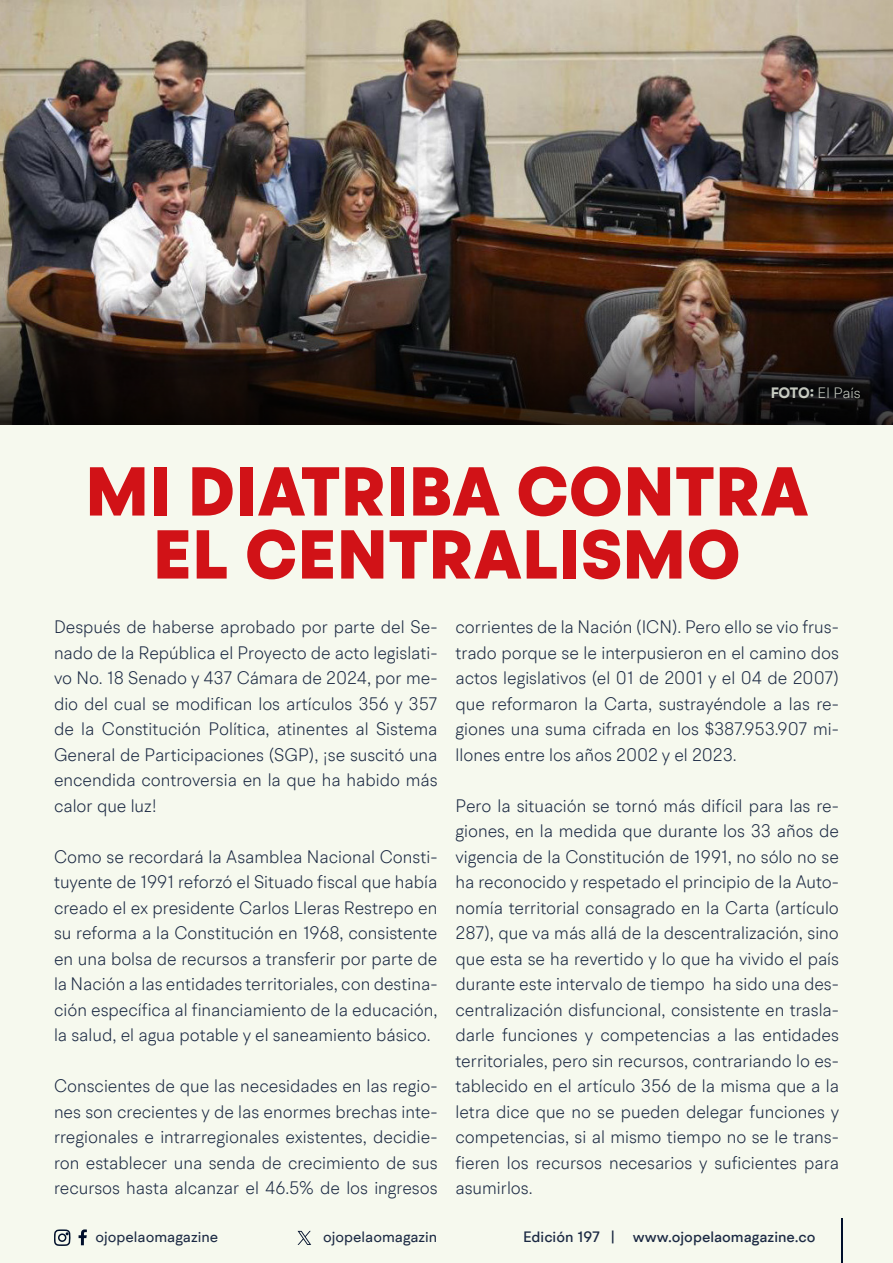
<style>
.page{position:relative;width:893px;height:1263px;background:#f6f9ee}
.page>*{position:absolute;margin:0;border:0;box-sizing:border-box;transform-origin:0 0}
.t1{font:900 69px/63px "BR Hendrix";letter-spacing:.01em;color:#d11217;text-align:center}
.t2{font:300 18px/25.5px "BR Hendrix";color:#1b2943;text-align:justify;scale:.96 1}
.t3{font:500 15px "BR Hendrix";color:#1b2943}
.t4{font:15px "BR Hendrix";color:#1b2943}
.t5{font:300 15px "BR Hendrix";color:#f5faed}
.s1{font-weight:700}
</style>
<div class="page">
<svg style="left:79px;top:1229px;width:8px;height:16px"></svg>
<svg style="left:54px;top:1229px;width:17px;height:17px"></svg>
<hr style="left:841px;top:1219px;width:1px;height:44px;background:#000f2b">
<svg style="left:298px;top:1231px;width:13px;height:14px"></svg>
<img style="left:0;top:0;width:893px;height:288px">
<img style="left:0;top:288px;width:893px;height:137px">
<p class="t5" style="left:770px;top:384px;width:92px"><span class="s1">FOTO:</span> El País</p>
<h1 class="t1" style="left:85px;top:462px;width:724px">MI DIATRIBA CONTRA<br>EL CENTRALISMO</h1>
<p class="t2" style="left:54px;top:614px;width:401px">Después de haberse aprobado por parte del Se&shy;nado de la República el Proyecto de acto legislati&shy;vo No. 18 Senado y 437 Cámara de 2024, por me&shy;dio del cual se modifican los artículos 356 y 357 de la Constitución Política, atinentes al Sistema General de Participaciones (SGP), ¡se suscitó una encendida controversia en la que ha habido más calor que luz!</p>
<p class="t2" style="left:54px;top:843px;width:401px">Como se recordará la Asamblea Nacional Consti&shy;tuyente de 1991 reforzó el Situado fiscal que había creado el ex presidente Carlos Lleras Restrepo en su reforma a la Constitución en 1968, consistente en una bolsa de recursos a transferir por parte de la Nación a las entidades territoriales, con destina&shy;ción específica al financiamiento de la educación, la salud, el agua potable y el saneamiento básico.</p>
<p class="t2" style="left:54px;top:1073px;width:401px">Conscientes de que las necesidades en las regio&shy;nes son crecientes y de las enormes brechas inte&shy;rregionales e intrarregionales existentes, decidie&shy;ron establecer una senda de crecimiento de sus recursos hasta alcanzar el 46.5% de los ingresos</p>
<p class="t2" style="left:455px;top:614px;width:401px">corrientes de la Nación (ICN). Pero ello se vio frus&shy;trado porque se le interpusieron en el camino dos actos legislativos (el 01 de 2001 y el 04 de 2007) que reformaron la Carta, sustrayéndole a las re&shy;giones una suma cifrada en los $387.953.907 mi&shy;llones entre los años 2002 y el 2023.</p>
<p class="t2" style="left:455px;top:792px;width:401px">Pero la situación se tornó más difícil para las re&shy;giones, en la medida que durante los 33 años de vigencia de la Constitución de 1991, no sólo no se ha reconocido y respetado el principio de la Auto&shy;nomía territorial consagrado en la Carta (artículo 287), que va más allá de la descentralización, sino que esta se ha revertido y lo que ha vivido el país durante este intervalo de tiempo ha sido una des&shy;centralización disfuncional, consistente en trasla&shy;darle funciones y competencias a las entidades territoriales, pero sin recursos, contrariando lo es&shy;tablecido en el artículo 356 de la misma que a la letra dice que no se pueden delegar funciones y competencias, si al mismo tiempo no se le trans&shy;fieren los recursos necesarios y suficientes para asumirlos.</p>
<p class="t4" style="left:96px;top:1227px;width:124px">ojopelaomagazine</p>
<p class="t4" style="left:323px;top:1227px;width:116px">ojopelaomagazin</p>
<p class="t3" style="left:523px;top:1227px;width:294px">Edición 197 | www.ojopelaomagazine.co</p>
</div>
